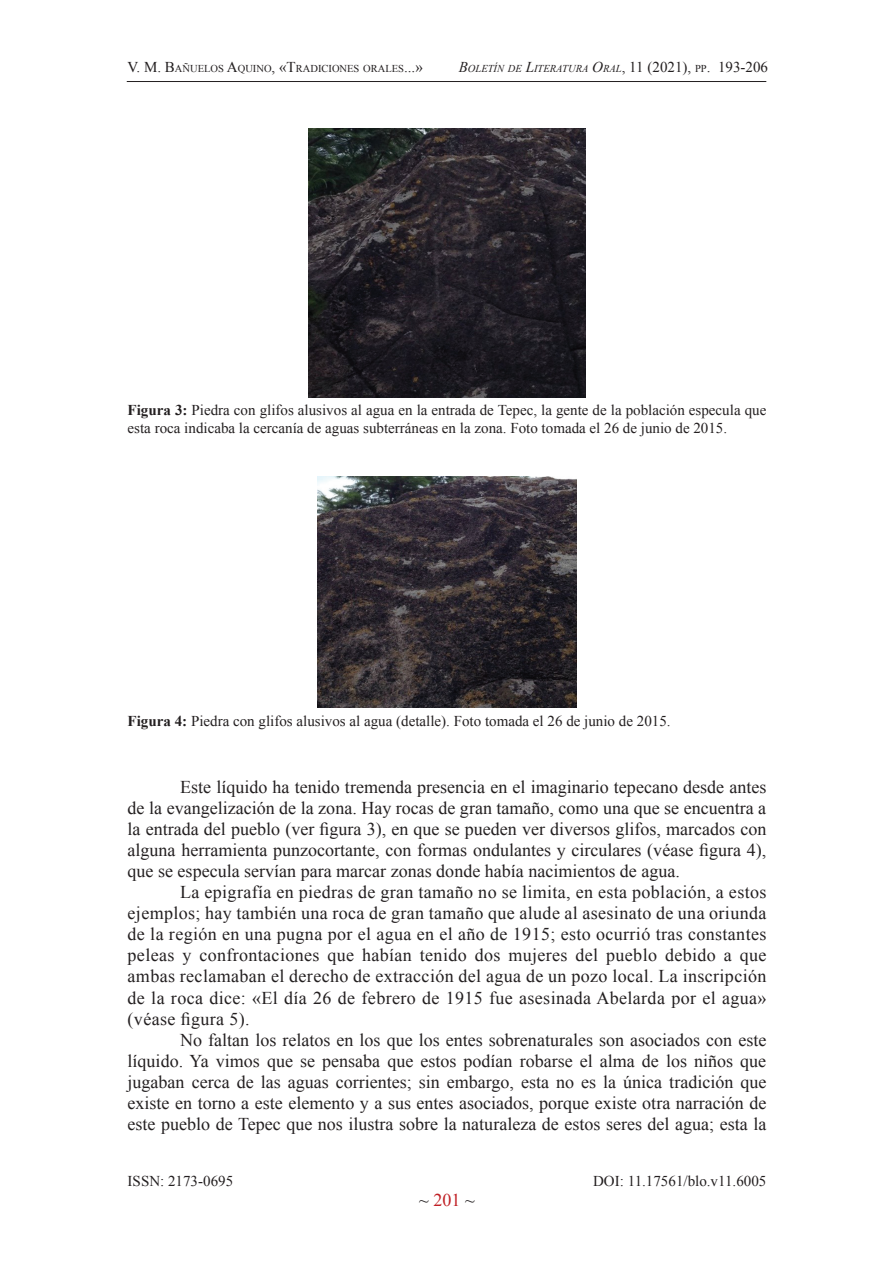
<style>
.page{position:relative;width:894px;height:1263px;background:#fff}
.page>*{position:absolute;margin:0;border:0;box-sizing:border-box;transform-origin:0 0}
.t1{font:18px/21px "Times New Roman";color:#231f20;text-align:justify}
.t2{font:18px "Times New Roman";color:#c02025}
.t3{font:15px/18px "Times New Roman";color:#231f20}
.t4{font:italic 10.5px "Times New Roman";color:#231f20}
.t5{font:10.5px "Times New Roman";color:#231f20}
.s1{font-size:15px}
.s2{font-style:normal;font-size:15px}
.s3{font-style:normal}
.s4{font-weight:700}
.s5{color:#231f20}
</style>
<div class="page">
<hr style="left:127px;top:81px;width:639px;height:1px;background:#231f20">
<img style="left:309px;top:129px;width:275px;height:268px">
<img style="left:317px;top:476px;width:259px;height:232px">
<p class="t5" style="left:128px;top:62px;width:296px"><span class="s1">V. M. B</span>AÑUELOS <span class="s1">A</span>QUINO<span class="s1">, «T</span>RADICIONES ORALES<span class="s1">...»</span></p>
<p class="t4" style="left:458px;top:61px;width:310px"><span class="s1">B</span>OLETÍN DE <span class="s1">L</span>ITERATURA <span class="s1">O</span>RAL<span class="s2">, 11 (2021),</span> <span class="s3">PP</span><span class="s2">. 193-206</span></p>
<p class="t3" style="left:128px;top:401px;width:640px"><span class="s4">Figura 3:</span> Piedra con glifos alusivos al agua en la entrada de Tepec, la gente de la población especula que esta roca indicaba la cercanía de aguas subterráneas en la zona. Foto tomada el 26 de junio de 2015.</p>
<p class="t3" style="left:128px;top:711px;width:544px"><span class="s4">Figura 4:</span> Piedra con glifos alusivos al agua (detalle). Foto tomada el 26 de junio de 2015.</p>
<p class="t1" style="left:128px;top:776px;width:640px;text-indent:53px">Este líquido ha tenido tremenda presencia en el imaginario tepecano desde antes de la evangelización de la zona. Hay rocas de gran tamaño, como una que se encuentra a la entrada del pueblo (ver figura 3), en que se pueden ver diversos glifos, marcados con alguna herramienta punzocortante, con formas ondulantes y circulares (véase figura 4), que se especula servían para marcar zonas donde había nacimientos de agua.</p>
<p class="t1" style="left:128px;top:881px;width:640px;text-indent:53px">La epigrafía en piedras de gran tamaño no se limita, en esta población, a estos ejemplos; hay también una roca de gran tamaño que alude al asesinato de una oriunda de la región en una pugna por el agua en el año de 1915; esto ocurrió tras constantes peleas y confrontaciones que habían tenido dos mujeres del pueblo debido a que ambas reclamaban el derecho de extracción del agua de un pozo local. La inscripción de la roca dice: «El día 26 de febrero de 1915 fue asesinada Abelarda por el agua» (véase figura 5).</p>
<p class="t1" style="left:128px;top:1028px;width:640px;text-indent:53px">No faltan los relatos en los que los entes sobrenaturales son asociados con este líquido. Ya vimos que se pensaba que estos podían robarse el alma de los niños que jugaban cerca de las aguas corrientes; sin embargo, esta no es la única tradición que existe en torno a este elemento y a sus entes asociados, porque existe otra narración de este pueblo de Tepec que nos ilustra sobre la naturaleza de estos seres del agua; esta la</p>
<p class="t3" style="left:128px;top:1172px;width:107px">ISSN: 2173-0695</p>
<p class="t3" style="left:593px;top:1172px;width:175px">DOI: 11.17561/blo.v11.6005</p>
<p class="t2" style="left:419px;top:1187px;width:57px"><span class="s5">~</span> 201 <span class="s5">~</span></p>
</div>
